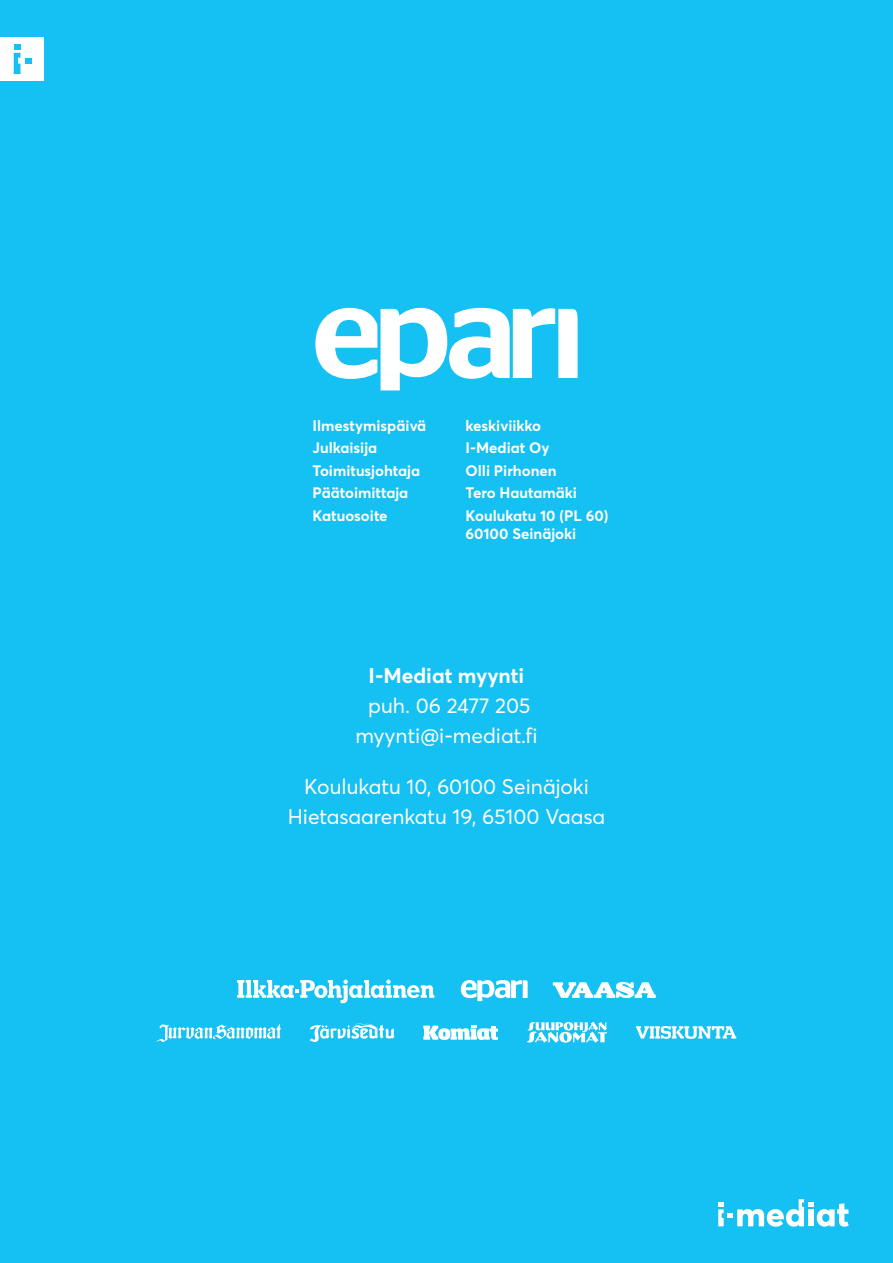
<style>
.page{position:relative;width:893px;height:1263px;background:#15c0f2}
.page>*{position:absolute;margin:0;border:0;box-sizing:border-box;transform-origin:0 0}
.t1{font:21px "Averta Std PE";color:#fff}
.t2{font:700 21px "Averta Std PE";color:#fff}
.Yhteystieto2{font:700 15px "Averta Std PE";color:#fff}
</style>
<div class="page">
<svg style="left:309px;top:1023px;width:86px;height:19px"></svg>
<svg style="left:157px;top:1023px;width:124px;height:19px"></svg>
<svg style="left:423px;top:1025px;width:75px;height:15px"></svg>
<svg style="left:527px;top:1022px;width:80px;height:21px"></svg>
<svg style="left:636px;top:1026px;width:100px;height:13px"></svg>
<div style="left:0;top:37px;width:44px;height:44px;background:#fff"></div>
<svg style="left:14px;top:44px;width:6px;height:30px"></svg>
<svg style="left:26px;top:58px;width:6px;height:6px"></svg>
<svg style="left:315px;top:308px;width:263px;height:82px"></svg>
<svg style="left:718px;top:1199px;width:131px;height:27px"></svg>
<svg style="left:461px;top:980px;width:67px;height:21px"></svg>
<svg style="left:553px;top:982px;width:103px;height:16px"></svg>
<svg style="left:237px;top:979px;width:197px;height:24px"></svg>
<p class="Yhteystieto2" style="left:313px;top:415px;width:115px">Ilmestymispäivä</p>
<p class="Yhteystieto2" style="left:466px;top:415px;width:77px">keskiviikko</p>
<p class="Yhteystieto2" style="left:313px;top:437px;width:66px">Julkaisija</p>
<p class="Yhteystieto2" style="left:466px;top:437px;width:86px">I-Mediat Oy</p>
<p class="Yhteystieto2" style="left:313px;top:460px;width:109px">Toimitusjohtaja</p>
<p class="Yhteystieto2" style="left:466px;top:460px;width:93px">Olli Pirhonen</p>
<p class="Yhteystieto2" style="left:313px;top:482px;width:97px">Päätoimittaja</p>
<p class="Yhteystieto2" style="left:466px;top:482px;width:113px">Tero Hautamäki</p>
<p class="Yhteystieto2" style="left:313px;top:505px;width:76px">Katuosoite</p>
<p class="Yhteystieto2" style="left:466px;top:505px;width:144px">Koulukatu 10 (PL 60)</p>
<p class="Yhteystieto2" style="left:466px;top:523px;width:112px">60100 Seinäjoki</p>
<p class="t2" style="left:369px;top:660px;width:157px">I-Mediat myynti</p>
<p class="t1" style="left:368px;top:691px;width:164px">puh. 06 2477 205</p>
<p class="t1" style="left:355px;top:721px;width:184px">myynti@i-mediat.fi</p>
<p class="t1" style="left:304px;top:772px;width:286px">Koulukatu 10, 60100 Seinäjoki</p>
<p class="t1" style="left:288px;top:802px;width:319px">Hietasaarenkatu 19, 65100 Vaasa</p>
</div>
